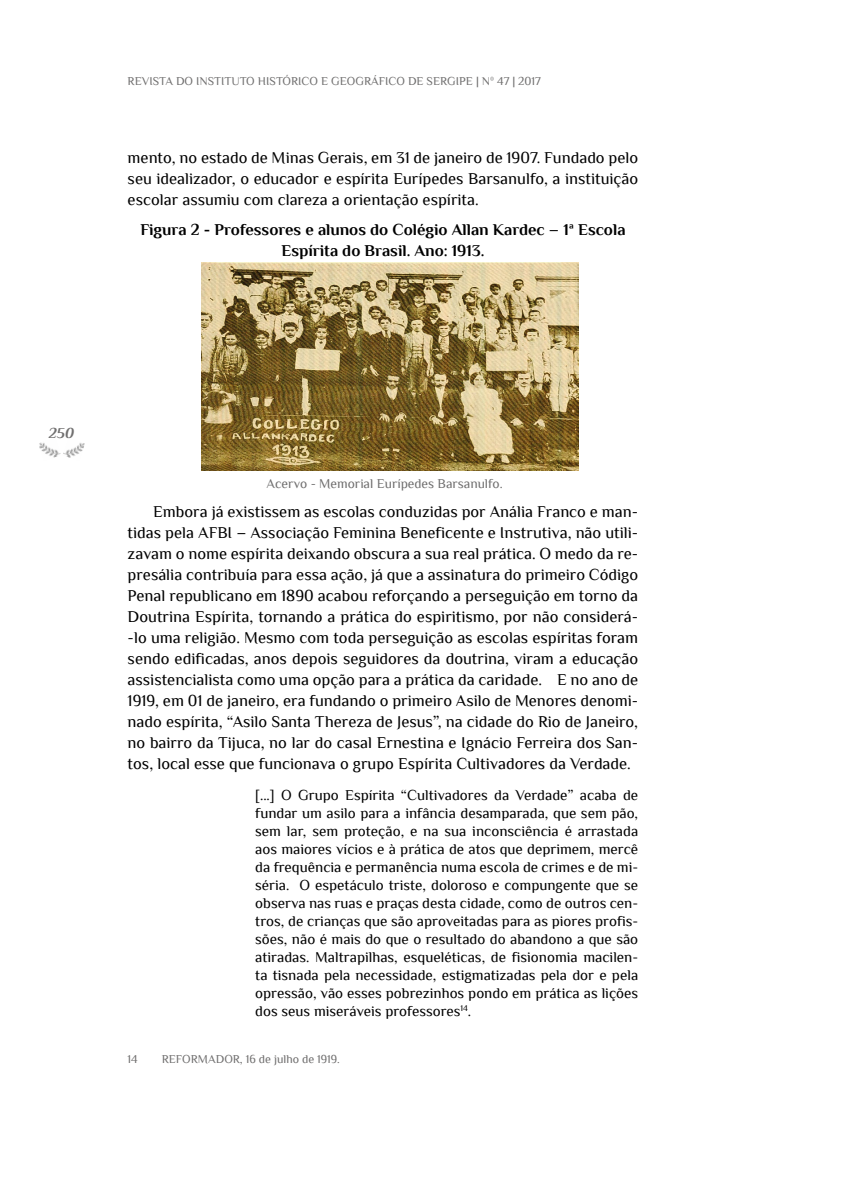
<style>
.page{position:relative;width:851px;height:1191px;background:#fff}
.page>*{position:absolute;margin:0;border:0;box-sizing:border-box;transform-origin:0 0}
.t1{font:16.5px/21px "Philosopher";color:#000;text-align:justify}
.t2{font:700 16.5px/21px "Philosopher";color:#000;text-align:center}
.t3{font:15px/18px "Philosopher";color:#000;text-align:justify}
.t4{font:italic 700 15px "Philosopher";color:#706f6f}
.t5{font:13.5px "Philosopher";color:#706f6f}
.t6{font:12px "Philosopher";color:#706f6f}
</style>
<div class="page">
<img style="left:39px;top:442px;width:46px;height:16px">
<img style="left:201px;top:263px;width:377px;height:207px">
<p class="t6" style="left:128px;top:75px;width:415px">REVISTA DO INSTITUTO HISTÓRICO E GEOGRÁFICO DE SERGIPE | Nº 47 | 2017</p>
<p class="t1" style="left:128px;top:147px;width:512px">mento, no estado de Minas Gerais, em 31 de janeiro de 1907. Fundado pelo seu idealizador, o educador e espírita Eurípedes Barsanulfo, a instituição escolar assumiu com clareza a orientação espírita.</p>
<p class="t2" style="left:140px;top:219px;width:486px">Figura 2 - Professores e alunos do Colégio Allan Kardec – 1ª Escola<br>Espírita do Brasil. Ano: 1913.</p>
<p class="t4" style="left:49px;top:425px;width:27px">250</p>
<p class="t5" style="left:266px;top:476px;width:238px">Acervo - Memorial Eurípedes Barsanulfo.</p>
<p class="t1" style="left:128px;top:501px;width:512px;text-indent:26px">Embora já existissem as escolas conduzidas por Anália Franco e man&shy;tidas pela AFBI – Associação Feminina Beneficente e Instrutiva, não utili&shy;zavam o nome espírita deixando obscura a sua real prática. O medo da re&shy;presália contribuía para essa ação, já que a assinatura do primeiro Código Penal republicano em 1890 acabou reforçando a perseguição em torno da Doutrina Espírita, tornando a prática do espiritismo, por não considerá--lo uma religião. Mesmo com toda perseguição as escolas espíritas foram sendo edificadas, anos depois seguidores da doutrina, viram a educação assistencialista como uma opção para a prática da caridade. E no ano de 1919, em 01 de janeiro, era fundando o primeiro Asilo de Menores denomi&shy;nado espírita, “Asilo Santa Thereza de Jesus”, na cidade do Rio de Janeiro, no bairro da Tijuca, no lar do casal Ernestina e Ignácio Ferreira dos San&shy;tos, local esse que funcionava o grupo Espírita Cultivadores da Verdade.</p>
<p class="t3" style="left:255px;top:786px;width:384px">[...] O Grupo Espírita “Cultivadores da Verdade” acaba de fundar um asilo para a infância desamparada, que sem pão, sem lar, sem proteção, e na sua inconsciência é arrastada aos maiores vícios e à prática de atos que deprimem, mercê da frequência e permanência numa escola de crimes e de mi&shy;séria. O espetáculo triste, doloroso e compungente que se observa nas ruas e praças desta cidade, como de outros cen&shy;tros, de crianças que são aproveitadas para as piores profis&shy;sões, não é mais do que o resultado do abandono a que são atiradas. Maltrapilhas, esqueléticas, de fisionomia macilen&shy;ta tisnada pela necessidade, estigmatizadas pela dor e pela opressão, vão esses pobrezinhos pondo em prática as lições dos seus miseráveis professores<sup>14</sup>.</p>
<p class="t6" style="left:128px;top:1053px;width:12px">14</p>
<p class="t6" style="left:162px;top:1053px;width:180px">REFORMADOR, 16 de julho de 1919.</p>
</div>
